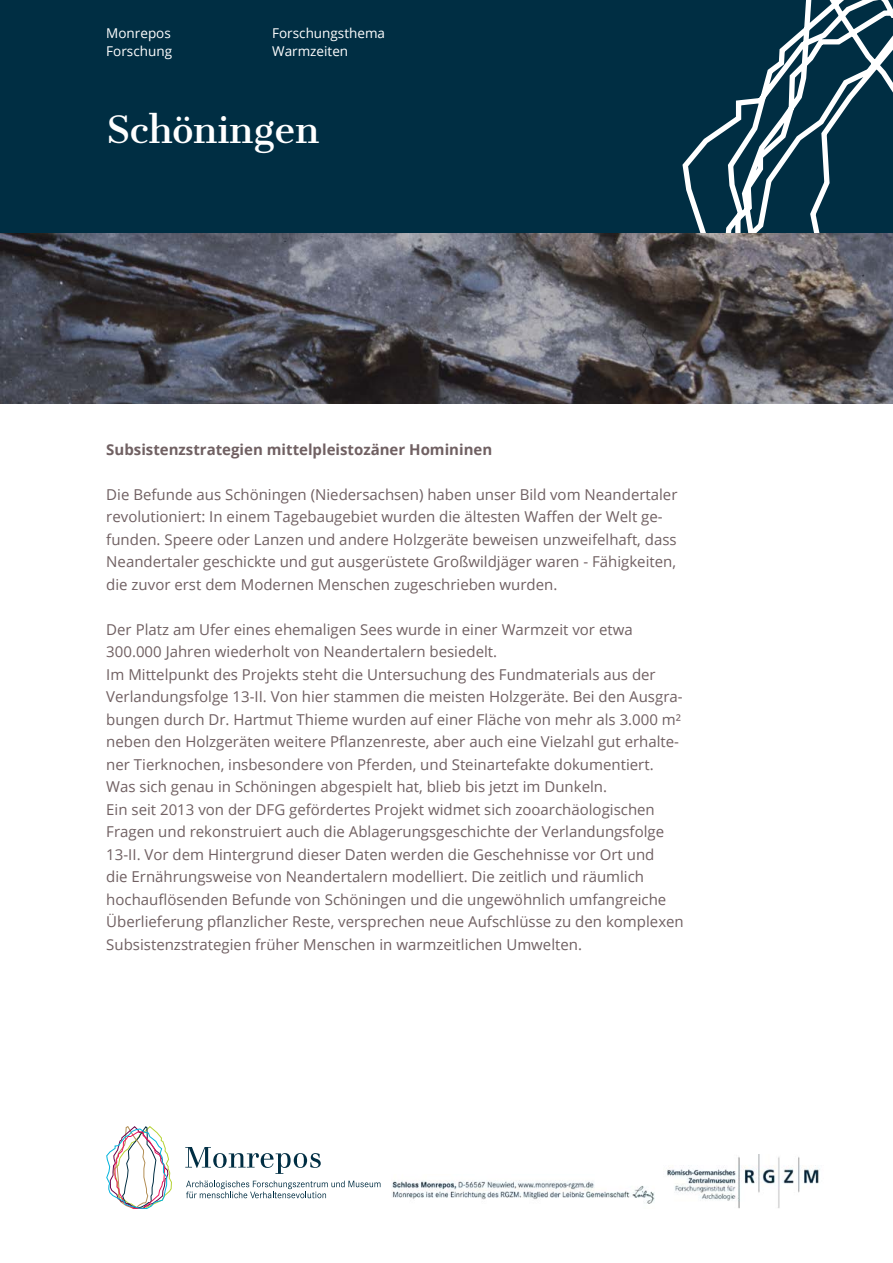
<style>
.page{position:relative;width:893px;height:1263px;background:#fff}
.page>*{position:absolute;margin:0;border:0;box-sizing:border-box;transform-origin:0 0}
.t1{font:36px "Cantata One";color:#fff}
.t2{font:15px/22.5px "Open Sans";color:#706062}
.t3{font:700 15px "Open Sans";color:#706062}
.t4{font:13.5px/18px "Open Sans";color:#fff}
</style>
<div class="page">
<img style="left:106px;top:1126px;width:66px;height:83px">
<svg style="left:185px;top:1147px;width:136px;height:27px"></svg>
<svg style="left:186px;top:1180px;width:195px;height:18px"></svg>
<img style="left:392px;top:1180px;width:263px;height:24px">
<img style="left:667px;top:1155px;width:153px;height:54px">
<div style="left:0;top:0;width:893px;height:234px;background:#002e43"></div>
<svg style="left:682px;top:0;width:211px;height:234px"></svg>
<img style="left:0;top:234px;width:893px;height:170px">
<p class="t4" style="left:106px;top:24px;width:67px">Monrepos<br>Forschung</p>
<p class="t4" style="left:272px;top:24px;width:114px">Forschungsthema<br>Warmzeiten</p>
<h1 class="t1" style="left:106px;top:107px;width:215px">Schöningen</h1>
<p class="t3" style="left:106px;top:439px;width:387px">Subsistenzstrategien mittelpleistozäner Homininen</p>
<p class="t2" style="left:106px;top:483px;width:573px">Die Befunde aus Schöningen (Niedersachsen) haben unser Bild vom Neandertaler revolutioniert: In einem Tagebaugebiet wurden die ältesten Waffen der Welt ge&shy;funden. Speere oder Lanzen und andere Holzgeräte beweisen unzweifelhaft, dass Neandertaler geschickte und gut ausgerüstete Großwildjäger waren - Fähigkeiten, die zuvor erst dem Modernen Menschen zugeschrieben wurden.</p>
<p class="t2" style="left:106px;top:618px;width:579px">Der Platz am Ufer eines ehemaligen Sees wurde in einer Warmzeit vor etwa 300.000 Jahren wiederholt von Neandertalern besiedelt.<br>Im Mittelpunkt des Projekts steht die Untersuchung des Fundmaterials aus der Verlandungsfolge 13-II. Von hier stammen die meisten Holzgeräte. Bei den Ausgra&shy;bungen durch Dr. Hartmut Thieme wurden auf einer Fläche von mehr als 3.000 m² neben den Holzgeräten weitere Pflanzenreste, aber auch eine Vielzahl gut erhalte&shy;ner Tierknochen, insbesondere von Pferden, und Steinartefakte dokumentiert.<br>Was sich genau in Schöningen abgespielt hat, blieb bis jetzt im Dunkeln.<br>Ein seit 2013 von der DFG gefördertes Projekt widmet sich zooarchäologischen Fragen und rekonstruiert auch die Ablagerungsgeschichte der Verlandungsfolge 13-II. Vor dem Hintergrund dieser Daten werden die Geschehnisse vor Ort und<br>die Ernährungsweise von Neandertalern modelliert. Die zeitlich und räumlich hochauflösenden Befunde von Schöningen und die ungewöhnlich umfangreiche Überlieferung pflanzlicher Reste, versprechen neue Aufschlüsse zu den komplexen Subsistenzstrategien früher Menschen in warmzeitlichen Umwelten.</p>
</div>
